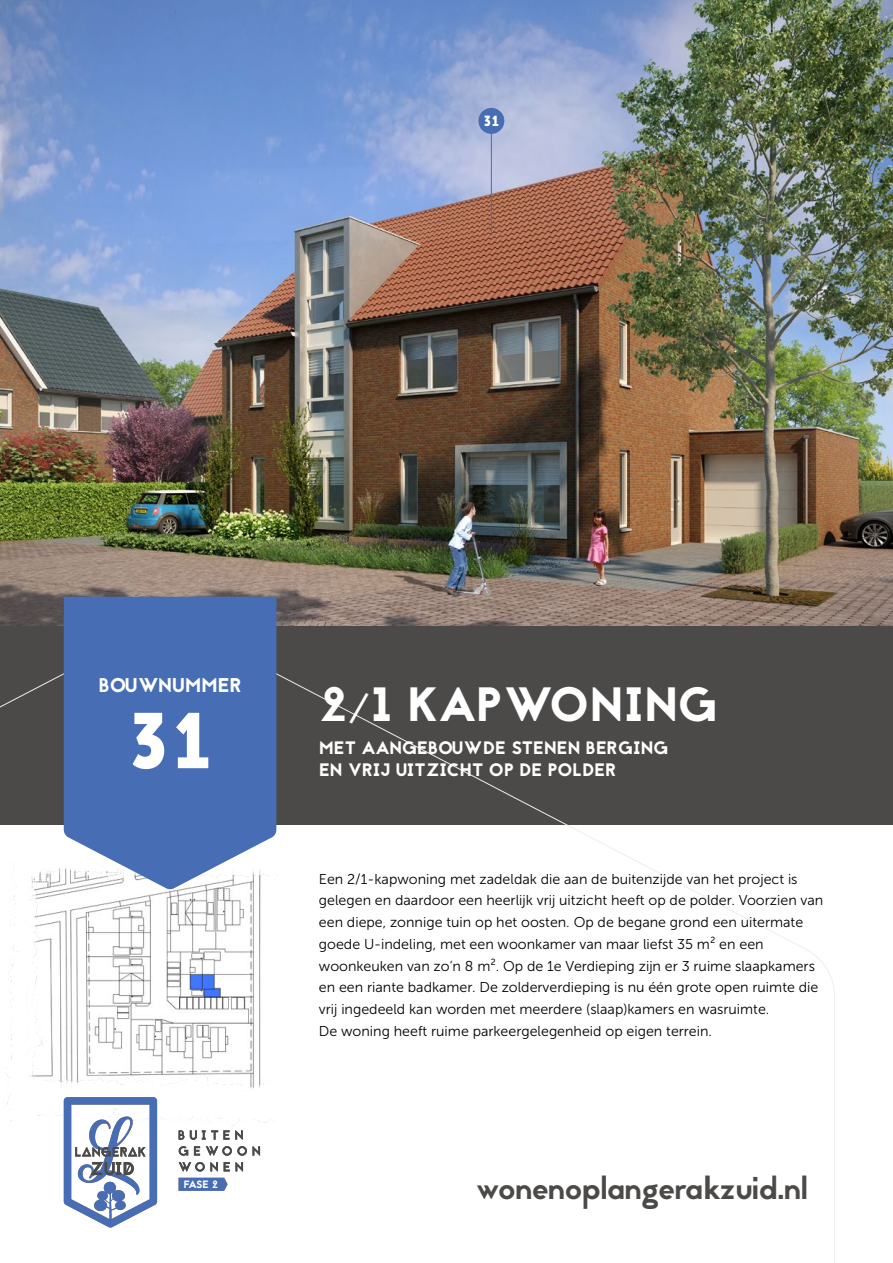
<style>
.page{position:relative;width:893px;height:1263px;background:#fff}
.page>*{position:absolute;margin:0;border:0;box-sizing:border-box;transform-origin:0 0}
.t1{font:77.4px "Museo Sans Cond 900";color:#fff}
.t2{font:48px "Jaapokki";color:#fff}
.t3{font:31.5px "Jaapokkienchance";color:#4c4a48}
.t4{font:19.8px "Jaapokki";letter-spacing:.01em;color:#fff}
.t5{font:18px/21.6px "Jaapokki";letter-spacing:.01em;color:#fff}
.t6{font:14.4px "Museo Sans Cond 900";color:#fff}
.t7{font:14.25px/21.8px "Museo Sans 300";color:#000}
.t8{font:10.65px "Jaapokki";color:#fff}
</style>
<div class="page">
<div style="left:0;top:625px;width:893px;height:200px;background:#4c4a48"></div>
<svg style="left:0;top:625px;width:835px;height:638px"></svg>
<img style="left:0;top:0;width:893px;height:625px">
<div style="left:478px;top:108px;width:26px;height:26px;background:#476db4;border-radius:50%"></div>
<img style="left:0;top:1127px;width:278px;height:12px">
<img style="left:0;top:862px;width:278px;height:265px">
<svg style="left:64px;top:597px;width:212px;height:292px;background:#5779ba"></svg>
<svg style="left:64px;top:1097px;width:93px;height:130px"></svg>
<svg style="left:179px;top:1130px;width:5px;height:10px"></svg>
<svg style="left:190px;top:1130px;width:53px;height:10px"></svg>
<svg style="left:179px;top:1146px;width:9px;height:10px"></svg>
<svg style="left:194px;top:1146px;width:6px;height:9px"></svg>
<svg style="left:206px;top:1146px;width:54px;height:10px"></svg>
<svg style="left:179px;top:1162px;width:39px;height:9px"></svg>
<svg style="left:224px;top:1162px;width:19px;height:9px"></svg>
<svg style="left:179px;top:1178px;width:48px;height:13px"></svg>
<hr style="left:491px;top:116px;width:1px;height:117px;background:#476db4">
<p class="t6" style="left:484px;top:113px;width:16px">31</p>
<h3 class="t4" style="left:99px;top:671px;width:144px">BOUWNUMMER</h3>
<h1 class="t1" style="left:131px;top:697px;width:80px">31</h1>
<p class="t8" style="left:184px;top:1177px;width:36px">FASE 2</p>
<h2 class="t2" style="left:319px;top:671px;width:401px">2/1 KAPWONING</h2>
<p class="t5" style="left:319px;top:737px;width:351px">MET AANGEBOUWDE STENEN BERGING<br>EN VRIJ UITZICHT OP DE POLDER</p>
<p class="t7" style="left:319px;top:868px;width:506px">Een 2/1-kapwoning met zadeldak die aan de buitenzijde van het project is gelegen en daardoor een heerlijk vrij uitzicht heeft op de polder. Voorzien van een diepe, zonnige tuin op het oosten. Op de begane grond een uitermate goede U-indeling, met een woonkamer van maar liefst 35 m² en een woonkeuken van zo’n 8 m². Op de 1e Verdieping zijn er 3 ruime slaapkamers en een riante badkamer. De zolderverdieping is nu één grote open ruimte die vrij ingedeeld kan worden met meerdere (slaap)kamers en wasruimte.<br>De woning heeft ruime parkeergelegenheid op eigen terrein.</p>
<h3 class="t3" style="left:476px;top:1166px;width:333px">wonenoplangerakzuid.nl</h3>
</div>
